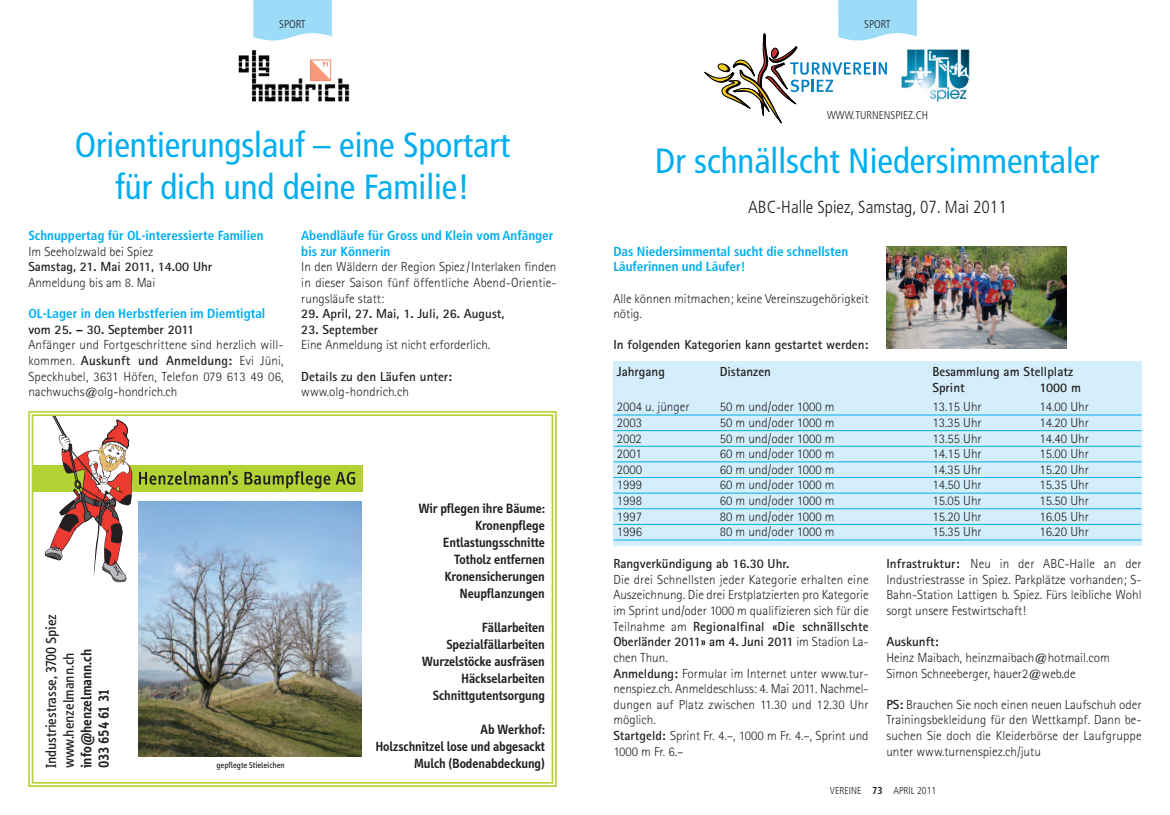
<style>
.page{position:relative;width:1170px;height:815px;background:#fff}
.page>*{position:absolute;margin:0;border:0;box-sizing:border-box;transform-origin:0 0}
.t1{font:condensed 35px/42px "Frutiger";color:#00aeef;text-align:center}
.t2{font:300 condensed 17.5px "Frutiger";color:#231f20}
.t3{font:15px/17.5px "Info";color:#231f20}
.t4{font:600 15px/17.5px "Info";color:#231f20}
.t5{font:600 13.75px/17px "Info";color:#231f20;text-align:right}
.t6{font:300 13.12px/15.6px "Rotis Sans Serif";color:#231f20;text-align:justify}
.t7{font:700 13.12px/15.6px "Rotis Sans Serif";color:#231f20}
.t8{font:700 condensed 13.12px/15.6px "Frutiger";color:#00aeef}
.t9{font:300 condensed 11.25px "Frutiger";color:#231f20}
.t10{font:300 condensed 10px "Frutiger";color:#231f20}
.t11{font:8.75px "Info";color:#231f20}
.s1{font-weight:700}
</style>
<div class="page">
<svg style="left:253px;top:0;width:79px;height:41px;background:#a6dff8"></svg>
<img style="left:238px;top:51px;width:111px;height:51px">
<div style="left:33px;top:465px;width:329px;height:26px;background:#b3d234"></div>
<svg style="left:139px;top:471px;width:99px;height:14px"></svg>
<svg style="left:244px;top:471px;width:111px;height:17px"></svg>
<svg style="left:35px;top:417px;width:98px;height:165px"></svg>
<div style="left:28px;top:411px;width:528px;height:376px;border:2px solid #b3d234"></div>
<div style="left:32px;top:414px;width:521px;height:370px;border:2px solid #b3d234"></div>
<img style="left:139px;top:501px;width:223px;height:255px">
<img style="left:916px;top:49px;width:53px;height:52px">
<svg style="left:704px;top:0;width:212px;height:124px"></svg>
<div style="left:613px;top:361px;width:528px;height:185px;background:#d4effb"></div>
<hr style="left:613px;top:415px;width:528px;height:1px;background:#00aeef">
<hr style="left:613px;top:430px;width:528px;height:1px;background:#00aeef">
<hr style="left:613px;top:446px;width:528px;height:1px;background:#00aeef">
<hr style="left:613px;top:462px;width:528px;height:1px;background:#00aeef">
<hr style="left:613px;top:477px;width:528px;height:1px;background:#00aeef">
<hr style="left:613px;top:493px;width:528px;height:1px;background:#00aeef">
<hr style="left:613px;top:509px;width:528px;height:1px;background:#00aeef">
<hr style="left:613px;top:524px;width:528px;height:1px;background:#00aeef">
<hr style="left:613px;top:540px;width:528px;height:1px;background:#00aeef">
<img style="left:886px;top:247px;width:180px;height:101px">
<p class="t9" style="left:279px;top:19px;width:28px">SPORT</p>
<h1 class="t1" style="left:75px;top:127px;width:437px">Orientierungslauf – eine Sportart für dich und deine Familie!</h1>
<p class="t8" style="left:28px;top:229px;width:237px">Schnuppertag für OL-interessierte Familien</p>
<p class="t6" style="left:28px;top:245px;width:126px">Im Seeholzwald bei Spiez</p>
<p class="t7" style="left:28px;top:260px;width:185px">Samstag, 21. Mai 2011, 14.00 Uhr</p>
<p class="t6" style="left:28px;top:276px;width:128px">Anmeldung bis am 8. Mai</p>
<p class="t8" style="left:28px;top:307px;width:238px">OL-Lager in den Herbstferien im Diemtigtal</p>
<p class="t7" style="left:28px;top:323px;width:167px">vom 25. – 30. September 2011</p>
<p class="t6" style="left:28px;top:338px;width:257px">Anfänger und Fortgeschrittene sind herzlich will&shy;kommen. <span class="s1">Auskunft und Anmeldung:</span> Evi Jüni, Speckhubel, 3631 Höfen, Telefon 079 613 49 06, nachwuchs@olg-hondrich.ch</p>
<p class="t8" style="left:301px;top:229px;width:253px">Abendläufe für Gross und Klein vom Anfänger bis zur Könnerin</p>
<p class="t6" style="left:301px;top:260px;width:257px">In den Wäldern der Region Spiez/Interlaken finden in dieser Saison fünf öffentliche Abend-Orientie&shy;rungsläufe statt:</p>
<p class="t7" style="left:301px;top:307px;width:204px">29. April, 27. Mai, 1. Juli, 26. August,</p>
<p class="t7" style="left:301px;top:323px;width:79px">23. September</p>
<p class="t6" style="left:301px;top:338px;width:190px">Eine Anmeldung ist nicht erforderlich.</p>
<p class="t7" style="left:301px;top:370px;width:152px">Details zu den Läufen unter:</p>
<p class="t6" style="left:301px;top:385px;width:109px">www.olg-hondrich.ch</p>
<p class="t3" style="left:44px;top:768px;width:156px;rotate:-90deg">Industriestrasse, 3700 Spiez www.henzelmann.ch</p>
<p class="t4" style="left:79px;top:768px;width:121px;rotate:-90deg">info@henzelmann.ch<br>033 654 61 31</p>
<p class="t5" style="left:418px;top:501px;width:128px">Wir pflegen ihre Bäume:<br>Kronenpflege<br>Entlastungsschnitte<br>Totholz entfernen<br>Kronensicherungen<br>Neupflanzungen</p>
<p class="t5" style="left:422px;top:620px;width:124px">Fällarbeiten<br>Spezialfällarbeiten<br>Wurzelstöcke ausfräsen<br>Häckselarbeiten<br>Schnittgutentsorgung</p>
<p class="t5" style="left:375px;top:722px;width:171px">Ab Werkhof:<br>Holzschnitzel lose und abgesackt</p>
<p class="t11" style="left:216px;top:762px;width:70px">gepflegte Stieleichen</p>
<p class="t5" style="left:414px;top:756px;width:132px">Mulch (Bodenabdeckung)</p>
<p class="t9" style="left:864px;top:19px;width:28px">SPORT</p>
<p class="t9" style="left:827px;top:111px;width:102px">WWW.TURNENSPIEZ.CH</p>
<h1 class="t1" style="left:655px;top:142px;width:446px">Dr schnällscht Niedersimmentaler</h1>
<h2 class="t2" style="left:748px;top:200px;width:260px">ABC-Halle Spiez, Samstag, 07. Mai 2011</h2>
<p class="t8" style="left:613px;top:244px;width:236px">Das Niedersimmental sucht die schnellsten<br>Läuferinnen und Läufer!</p>
<p class="t6" style="left:613px;top:292px;width:257px">Alle können mitmachen; keine Vereinszugehörigkeit nötig.</p>
<p class="t7" style="left:613px;top:338px;width:256px">In folgenden Kategorien kann gestartet werden:</p>
<p class="t7" style="left:617px;top:366px;width:50px">Jahrgang</p>
<p class="t7" style="left:719px;top:366px;width:53px">Distanzen</p>
<p class="t7" style="left:932px;top:366px;width:142px">Besammlung am Stellplatz<br>Sprint</p>
<p class="t7" style="left:1039px;top:381px;width:43px">1000 m</p>
<p class="t6" style="left:617px;top:400px;width:74px">2004 u. jünger</p>
<p class="t6" style="left:719px;top:400px;width:116px">50 m und/oder 1000 m</p>
<p class="t6" style="left:932px;top:400px;width:51px">13.15 Uhr</p>
<p class="t6" style="left:1039px;top:400px;width:51px">14.00 Uhr</p>
<p class="t6" style="left:617px;top:416px;width:27px">2003</p>
<p class="t6" style="left:719px;top:416px;width:116px">50 m und/oder 1000 m</p>
<p class="t6" style="left:932px;top:416px;width:51px">13.35 Uhr</p>
<p class="t6" style="left:1039px;top:416px;width:51px">14.20 Uhr</p>
<p class="t6" style="left:617px;top:432px;width:27px">2002</p>
<p class="t6" style="left:719px;top:432px;width:116px">50 m und/oder 1000 m</p>
<p class="t6" style="left:932px;top:432px;width:51px">13.55 Uhr</p>
<p class="t6" style="left:1039px;top:432px;width:51px">14.40 Uhr</p>
<p class="t6" style="left:617px;top:447px;width:26px">2001</p>
<p class="t6" style="left:719px;top:447px;width:116px">60 m und/oder 1000 m</p>
<p class="t6" style="left:932px;top:447px;width:51px">14.15 Uhr</p>
<p class="t6" style="left:1039px;top:447px;width:51px">15.00 Uhr</p>
<p class="t6" style="left:617px;top:463px;width:27px">2000</p>
<p class="t6" style="left:719px;top:463px;width:116px">60 m und/oder 1000 m</p>
<p class="t6" style="left:932px;top:463px;width:51px">14.35 Uhr</p>
<p class="t6" style="left:1039px;top:463px;width:51px">15.20 Uhr</p>
<p class="t6" style="left:617px;top:478px;width:27px">1999</p>
<p class="t6" style="left:719px;top:478px;width:116px">60 m und/oder 1000 m</p>
<p class="t6" style="left:932px;top:478px;width:51px">14.50 Uhr</p>
<p class="t6" style="left:1039px;top:478px;width:51px">15.35 Uhr</p>
<p class="t6" style="left:617px;top:494px;width:27px">1998</p>
<p class="t6" style="left:719px;top:494px;width:116px">60 m und/oder 1000 m</p>
<p class="t6" style="left:932px;top:494px;width:51px">15.05 Uhr</p>
<p class="t6" style="left:1039px;top:494px;width:51px">15.50 Uhr</p>
<p class="t6" style="left:617px;top:510px;width:27px">1997</p>
<p class="t6" style="left:719px;top:510px;width:116px">80 m und/oder 1000 m</p>
<p class="t6" style="left:932px;top:510px;width:51px">15.20 Uhr</p>
<p class="t6" style="left:1039px;top:510px;width:51px">16.05 Uhr</p>
<p class="t6" style="left:617px;top:525px;width:27px">1996</p>
<p class="t6" style="left:719px;top:525px;width:116px">80 m und/oder 1000 m</p>
<p class="t6" style="left:932px;top:525px;width:51px">15.35 Uhr</p>
<p class="t6" style="left:1039px;top:525px;width:51px">16.20 Uhr</p>
<p class="t7" style="left:613px;top:557px;width:177px">Rangverkündigung ab 16.30 Uhr.</p>
<p class="t6" style="left:613px;top:573px;width:257px;text-align:left">Die drei Schnellsten jeder Kategorie erhalten eine Auszeichnung. Die drei Erstplatzierten pro Kategorie im Sprint und/oder 1000 m qualifizieren sich für die Teilnahme am <span class="s1">Regionalfinal «Die schnällschte Oberländer 2011» am 4. Juni 2011</span> im Stadion La&shy;chen Thun.<br><span class="s1">Anmeldung:</span> Formular im Internet unter www.tur&shy;nenspiez.ch. Anmeldeschluss: 4. Mai 2011. Nachmel&shy;dungen auf Platz zwischen 11.30 und 12.30 Uhr möglich.<br><span class="s1">Startgeld:</span> Sprint Fr. 4.–, 1000 m Fr. 4.–, Sprint und 1000 m Fr. 6.–</p>
<p class="t6" style="left:886px;top:557px;width:257px"><span class="s1">Infrastruktur:</span> Neu in der ABC-Halle an der Industriestrasse in Spiez. Parkplätze vorhanden; S-Bahn-Station Lattigen b. Spiez. Fürs leibliche Wohl sorgt unsere Festwirtschaft!</p>
<p class="t7" style="left:886px;top:635px;width:54px">Auskunft:</p>
<p class="t6" style="left:886px;top:651px;width:225px">Heinz Maibach, heinzmaibach@hotmail.com<br>Simon Schneeberger, hauer2@web.de</p>
<p class="t6" style="left:886px;top:698px;width:257px"><span class="s1">PS:</span> Brauchen Sie noch einen neuen Laufschuh oder Trainingsbekleidung für den Wettkampf. Dann be&shy;suchen Sie doch die Kleiderbörse der Laufgruppe unter www.turnenspiez.ch/jutu</p>
<p class="t10" style="left:829px;top:787px;width:108px">VEREINE <span class="s1">73</span> APRIL 2011</p>
</div>
